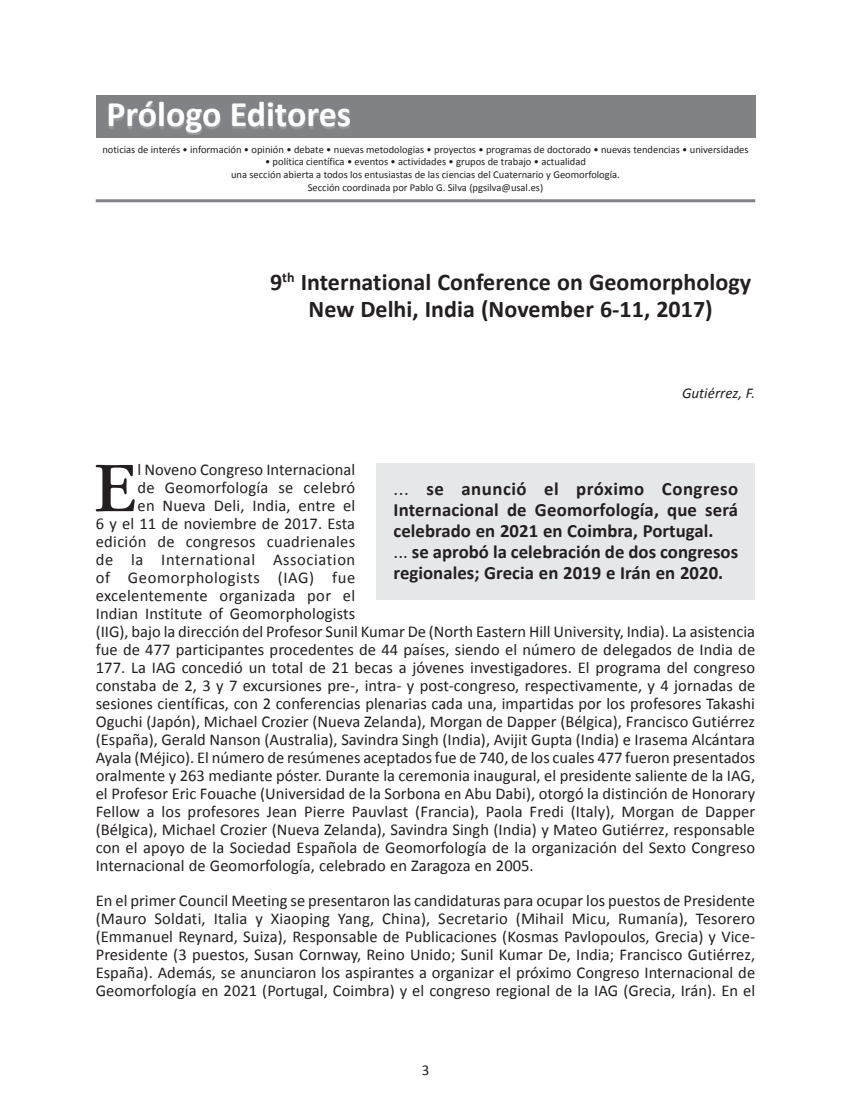
<style>
.page{position:relative;width:851px;height:1106px;background:#fff}
.page>*{position:absolute;margin:0;border:0;box-sizing:border-box;transform-origin:0 0}
.t1{font:74.25px "ITC Garamond Std";color:#231f20}
.t2{font:700 36px "Calibri";color:#fff}
.t3{font:700 24px/27px "Calibri";color:#231f20;text-align:center}
.t4{font:700 18.75px/21px "Calibri";color:#231f20}
.t5{font:16.5px/18px "Calibri";letter-spacing:.005em;color:#231f20;text-align:justify}
.t6{font:16.5px "Calibri";letter-spacing:.035em;color:#231f20}
.t7{font:italic 15px "Calibri";color:#231f20}
.t8{font:15px "Calibri";color:#231f20}
.t9{font:10.5px/12.8px "Calibri";color:#231f20;text-align:center}
.s1{font-weight:400}
</style>
<div class="page">
<hr style="left:96px;top:199px;width:659px;height:3px;background:#808285">
<div style="left:96px;top:96px;width:659px;height:42px;background:#808285"></div>
<div style="left:109px;top:103px;width:241px;height:32px;background:#fff;opacity:.2"></div>
<div style="left:376px;top:463px;width:379px;height:137px;background:#e6e7e9"></div>
<h2 class="t2" style="left:106px;top:91px;width:246px">Prólogo Editores</h2>
<p class="t9" style="left:102px;top:143px;width:647px">noticias de interés • información • opinión • debate • nuevas metodologias • proyectos • programas de doctorado • nuevas tendencias • universidades</p>
<p class="t9" style="left:231px;top:155px;width:390px">• política científica • eventos • actividades • grupos de trabajo • actualidad<br>una sección abierta a todos los entusiastas de las ciencias del Cuaternario y Geomorfología.<br>Sección coordinada por Pablo G. Silva (pgsilva@usal.es)</p>
<h3 class="t3" style="left:270px;top:269px;width:482px">9<sup>th</sup> International Conference on Geomorphology<br>New Delhi, India (November 6-11, 2017)</h3>
<p class="t7" style="left:682px;top:382px;width:75px">Gutiérrez, F.</p>
<h1 class="t1" style="left:94px;top:447px;width:45px">E</h1>
<p class="t5" style="left:138px;top:461px;width:219px">l Noveno Congreso Internacional</p>
<p class="t5" style="left:138px;top:479px;width:219px">de Geomorfología se celebró</p>
<p class="t5" style="left:138px;top:497px;width:219px">en Nueva Deli, India, entre el</p>
<p class="t5" style="left:96px;top:515px;width:261px">6 y el 11 de noviembre de 2017. Esta</p>
<p class="t5" style="left:96px;top:533px;width:261px">edición de congresos cuadrienales</p>
<p class="t6" style="left:96px;top:549px;width:261px">de la International Association</p>
<p class="t6" style="left:96px;top:567px;width:261px">of Geomorphologists (IAG) fue</p>
<p class="t5" style="left:96px;top:587px;width:261px">excelentemente organizada por el</p>
<p class="t5" style="left:96px;top:605px;width:261px">Indian Institute of Geomorphologists</p>
<p class="t5" style="left:96px;top:623px;width:660px">(IIG), bajo la dirección del Profesor Sunil Kumar De (North Eastern Hill University, India). La asistencia</p>
<p class="t5" style="left:96px;top:641px;width:661px">fue de 477 participantes procedentes de 44 países, siendo el número de delegados de India de</p>
<p class="t5" style="left:96px;top:659px;width:660px">177. La IAG concedió un total de 21 becas a jóvenes investigadores. El programa del congreso</p>
<p class="t5" style="left:96px;top:677px;width:661px">constaba de 2, 3 y 7 excursiones pre-, intra- y post-congreso, respectivamente, y 4 jornadas de</p>
<p class="t5" style="left:96px;top:695px;width:660px">sesiones científicas, con 2 conferencias plenarias cada una, impartidas por los profesores Takashi</p>
<p class="t5" style="left:96px;top:713px;width:660px">Oguchi (Japón), Michael Crozier (Nueva Zelanda), Morgan de Dapper (Bélgica), Francisco Gutiérrez</p>
<p class="t5" style="left:96px;top:731px;width:660px">(España), Gerald Nanson (Australia), Savindra Singh (India), Avijit Gupta (India) e Irasema Alcántara</p>
<p class="t5" style="left:96px;top:749px;width:661px">Ayala (Méjico). El número de resúmenes aceptados fue de 740, de los cuales 477 fueron presentados</p>
<p class="t5" style="left:96px;top:767px;width:660px">oralmente y 263 mediante póster. Durante la ceremonia inaugural, el presidente saliente de la IAG,</p>
<p class="t5" style="left:96px;top:785px;width:660px">el Profesor Eric Fouache (Universidad de la Sorbona en Abu Dabi), otorgó la distinción de Honorary</p>
<p class="t5" style="left:96px;top:803px;width:661px">Fellow a los profesores Jean Pierre Pauvlast (Francia), Paola Fredi (Italy), Morgan de Dapper</p>
<p class="t5" style="left:96px;top:821px;width:660px">(Bélgica), Michael Crozier (Nueva Zelanda), Savindra Singh (India) y Mateo Gutiérrez, responsable</p>
<p class="t5" style="left:96px;top:839px;width:660px">con el apoyo de la Sociedad Española de Geomorfología de la organización del Sexto Congreso</p>
<p class="t5" style="left:96px;top:857px;width:439px">Internacional de Geomorfología, celebrado en Zaragoza en 2005.</p>
<p class="t5" style="left:96px;top:892px;width:661px">En el primer Council Meeting se presentaron las candidaturas para ocupar los puestos de Presidente (Mauro Soldati, Italia y Xiaoping Yang, China), Secretario (Mihail Micu, Rumanía), Tesorero (Emmanuel Reynard, Suiza), Responsable de Publicaciones (Kosmas Pavlopoulos, Grecia) y Vice-Presidente (3 puestos, Susan Cornway, Reino Unido; Sunil Kumar De, India; Francisco Gutiérrez, España). Además, se anunciaron los aspirantes a organizar el próximo Congreso Internacional de Geomorfología en 2021 (Portugal, Coimbra) y el congreso regional de la IAG (Grecia, Irán). En el</p>
<p class="t4" style="left:393px;top:478px;width:346px"><span class="s1">...</span> se anunció el próximo Congreso Internacional de Geomorfología, que será celebrado en 2021 en Coimbra, Portugal.<br><span class="s1">...</span> se aprobó la celebración de dos congresos regionales; Grecia en 2019 e Irán en 2020.</p>
<p class="t8" style="left:421px;top:1060px;width:9px">3</p>
</div>
